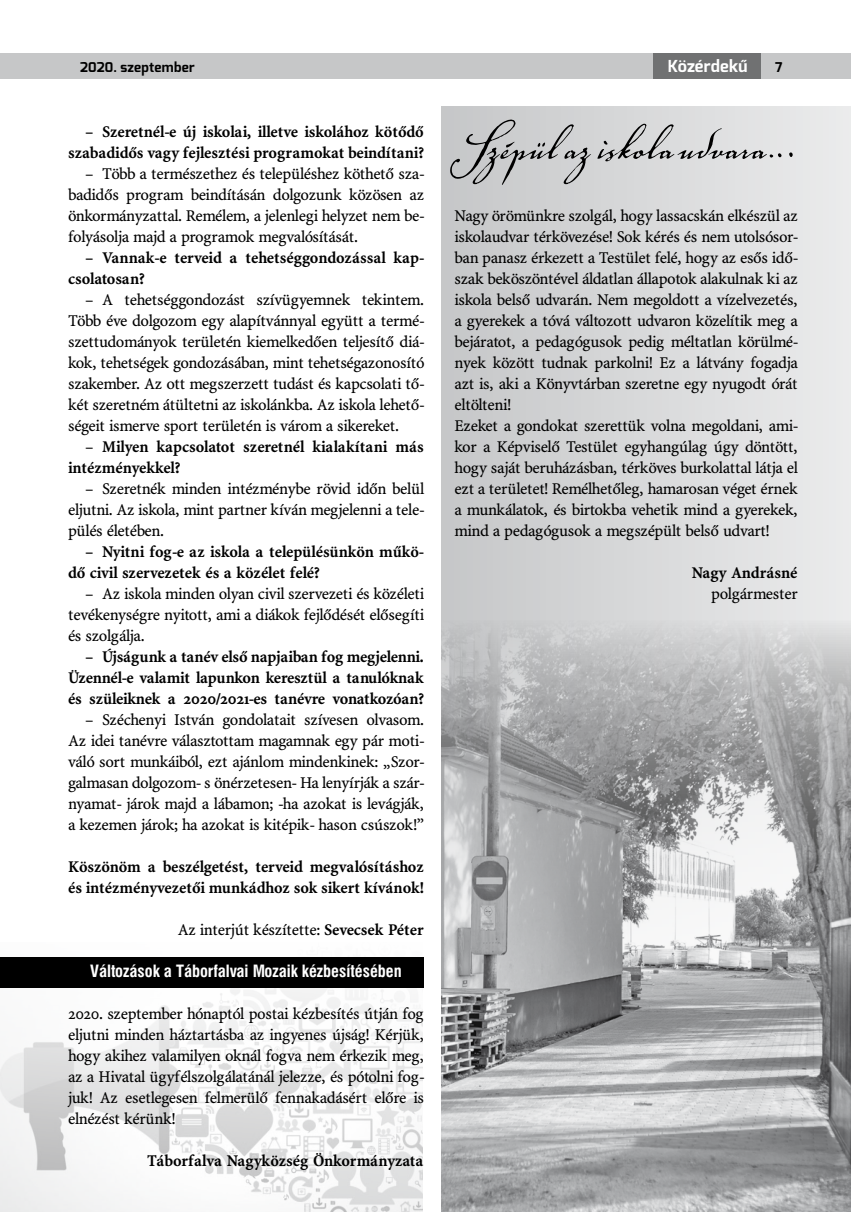
<style>
.page{position:relative;width:851px;height:1212px;background:#fff}
.page>*{position:absolute;margin:0;border:0;box-sizing:border-box;transform-origin:0 0}
.t1{font:67.5px "Voluta Script Pro";color:#000}
.t2{font:16.5px/21px "Minion PFL";color:#000;text-align:justify}
.t3{font:700 16.5px/21px "Minion PFL";color:#000}
.t4{font:700 16.5px "Swiss 721 Cn PFL";color:#fff}
.t5{font:700 16.5px "Exo";letter-spacing:.01em;color:#fff}
.t6{font:700 13.5px "Exo";letter-spacing:.015em;color:#000}
.s1{font-weight:400}
.s2{font-weight:700}
</style>
<div class="page">
<div style="left:441px;top:106px;width:409px;height:1061px;background:linear-gradient(to right,#c6c7c8,#ebecec)"></div>
<div style="left:0;top:53px;width:850px;height:26px;background:#c6c7c8"></div>
<div style="left:653px;top:53px;width:107px;height:26px;background:#707172"></div>
<img style="left:442px;top:620px;width:408px;height:592px">
<img style="left:0;top:987px;width:422px;height:225px">
<div style="left:0;top:957px;width:424px;height:30px;background:#000"></div>
<p class="t6" style="left:80px;top:58px;width:116px">2020. szeptember</p>
<p class="t5" style="left:667px;top:55px;width:81px">Közérdekű</p>
<p class="t6" style="left:775px;top:58px;width:9px">7</p>
<p class="t3" style="left:68px;top:121px;width:357px;text-align:right">– Szeretnél-e új iskolai, illetve iskolához kötődő szabadidős vagy fejlesztési programokat beindítani?</p>
<p class="t2" style="left:68px;top:164px;width:357px;text-indent:17px">– Több a természethez és településhez köthető sza&shy;badidős program beindításán dolgozunk közösen az önkormányzattal. Remélem, a jelenlegi helyzet nem be&shy;folyásolja majd a programok megvalósítását.</p>
<p class="t3" style="left:68px;top:248px;width:357px;text-indent:17px">– Vannak-e terveid a tehetséggondozással kap&shy;csolatosan?</p>
<p class="t2" style="left:68px;top:290px;width:357px;text-indent:17px">– A tehetséggondozást szívügyemnek tekintem.<br>Több éve dolgozom egy alapítvánnyal együtt a termé&shy;szettudományok területén kiemelkedően teljesítő diá&shy;kok, tehetségek gondozásában, mint tehetségazonosító szakember. Az ott megszerzett tudást és kapcsolati tő&shy;két szeretném átültetni az iskolánkba. Az iskola lehető&shy;ségeit ismerve sport területén is várom a sikereket.</p>
<p class="t3" style="left:68px;top:437px;width:357px;text-indent:17px"><span class="s1">–</span> Milyen kapcsolatot szeretnél kialakítani más intézményekkel?</p>
<p class="t2" style="left:68px;top:479px;width:357px;text-indent:17px">– Szeretnék minden intézménybe rövid időn belül eljutni. Az iskola, mint partner kíván megjelenni a tele&shy;pülés életében.</p>
<p class="t3" style="left:68px;top:542px;width:357px;text-indent:17px">– Nyitni fog-e az iskola a településünkön műkö&shy;dő civil szervezetek és a közélet felé?</p>
<p class="t2" style="left:68px;top:584px;width:357px;text-indent:17px">– Az iskola minden olyan civil szervezeti és közéleti tevékenységre nyitott, ami a diákok fejlődését elősegíti és szolgálja.</p>
<p class="t3" style="left:68px;top:647px;width:357px;text-align:justify;text-indent:17px">– Újságunk a tanév első napjaiban fog megjelenni.<br>Üzennél-e valamit lapunkon keresztül a tanulóknak és szüleiknek a 2020/2021-es tanévre vonatkozóan?</p>
<p class="t2" style="left:68px;top:710px;width:357px;text-indent:17px">– Széchenyi István gondolatait szívesen olvasom.<br>Az idei tanévre választottam magamnak egy pár moti&shy;váló sort munkáiból, ezt ajánlom mindenkinek: „Szor&shy;galmasan dolgozom- s önérzetesen- Ha lenyírják a szár&shy;nyamat- járok majd a lábamon; -ha azokat is levágják, a kezemen járok; ha azokat is kitépik- hason csúszok!”</p>
<p class="t3" style="left:68px;top:857px;width:357px">Köszönöm a beszélgetést, terveid megvalósításhoz és intézményvezetői munkádhoz sok sikert kívánok!</p>
<p class="t2" style="left:178px;top:920px;width:247px">Az interjút készítette: <span class="s2">Sevecsek Péter</span></p>
<p class="t4" style="left:90px;top:961px;width:313px">Változások a Táborfalvai Mozaik kézbesítésében</p>
<p class="t2" style="left:68px;top:1004px;width:357px">2020. szeptember hónaptól postai kézbesítés útján fog eljutni minden háztartásba az ingyenes újság! Kérjük, hogy akihez valamilyen oknál fogva nem érkezik meg, az a Hivatal ügyfélszolgálatánál jelezze, és pótolni fog&shy;juk! Az esetlegesen felmerülő fennakadásért előre is elnézést kérünk!</p>
<p class="t3" style="left:147px;top:1151px;width:278px">Táborfalva Nagyközség Önkormányzata</p>
<h1 class="t1" style="left:454px;top:95px;width:344px">Szépül az iskola udvara…</h1>
<p class="t2" style="left:454px;top:206px;width:344px;text-align:left">Nagy örömünkre szolgál, hogy lassacskán elkészül az iskolaudvar térkövezése! Sok kérés és nem utolsósor&shy;ban panasz érkezett a Testület felé, hogy az esős idő&shy;szak beköszöntével áldatlan állapotok alakulnak ki az iskola belső udvarán. Nem megoldott a vízelvezetés, a gyerekek a tóvá változott udvaron közelítik meg a bejáratot, a pedagógusok pedig méltatlan körülmé&shy;nyek között tudnak parkolni! Ez a látvány fogadja azt is, aki a Könyvtárban szeretne egy nyugodt órát eltölteni!<br>Ezeket a gondokat szerettük volna megoldani, ami&shy;kor a Képviselő Testület egyhangúlag úgy döntött, hogy saját beruházásban, térköves burkolattal látja el ezt a területet! Remélhetőleg, hamarosan véget érnek a munkálatok, és birtokba vehetik mind a gyerekek, mind a pedagógusok a megszépült belső udvart!</p>
<p class="t3" style="left:691px;top:563px;width:107px">Nagy Andrásné</p>
<p class="t2" style="left:711px;top:584px;width:88px">polgármester</p>
</div>
